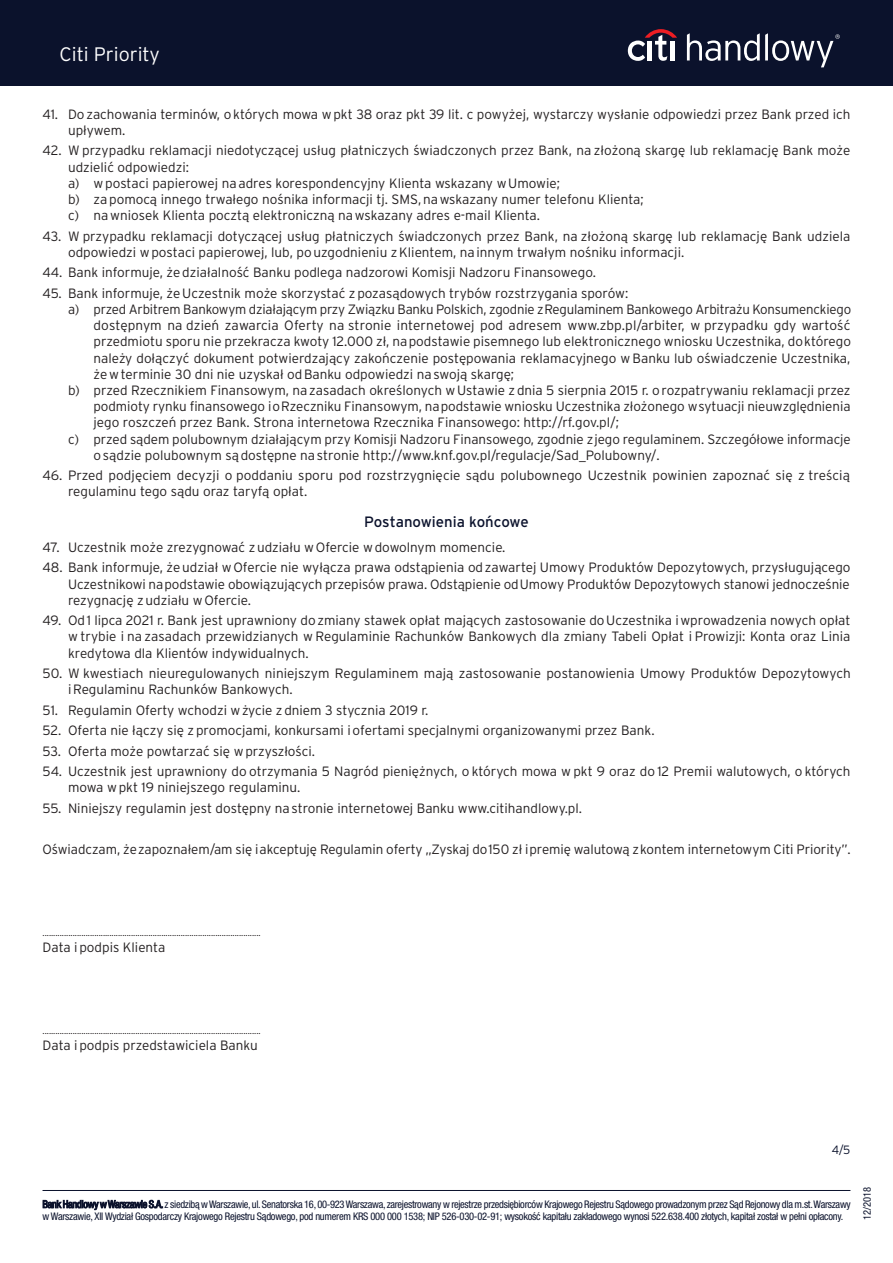
<style>
.page{position:relative;width:893px;height:1263px;background:#fff}
.page>*{position:absolute;margin:0;border:0;box-sizing:border-box;transform-origin:0 0}
.t1{font:300 19.5px "Interstate Pl";color:#fff}
.t2{font:15px "Interstate Pl";color:#0b122c}
.t3{font:300 13.5px/16.2px "Interstate Pl";color:#231f20}
.t4{font:300 12px "Interstate Pl";color:#0b122c}
.t5{font:10.5px/12.6px "Helvetica Neue Pl Condensed";letter-spacing:-.025em;color:#0b122c}
.t6{font:300 9px "Interstate Pl";color:#231f20}
</style>
<div class="page">
<hr style="left:43px;top:1190px;width:807px;height:1px;background:#0b122c">
<svg style="left:43px;top:1199px;width:120px;height:11px"></svg>
<div style="left:0;top:0;width:893px;height:85px;background:#0b122c"></div>
<svg style="left:687px;top:33px;width:153px;height:34px"></svg>
<svg style="left:628px;top:29px;width:49px;height:32px"></svg>
<hr style="left:670px;top:41px;width:4px;height:19px;background:#fff">
<h1 class="t1" style="left:60px;top:43px;width:102px">Citi Priority</h1>
<p class="t3" style="left:68px;top:106px;width:784px;text-indent:-26px">41. Do zachowania terminów, o których mowa w pkt 38 oraz pkt 39 lit. c powyżej, wystarczy wysłanie odpowiedzi przez Bank przed ich upływem.</p>
<p class="t3" style="left:68px;top:142px;width:784px;text-indent:-26px">42. W przypadku reklamacji niedotyczącej usług płatniczych świadczonych przez Bank, na złożoną skargę lub reklamację Bank może udzielić odpowiedzi:<br>a) w postaci papierowej na adres korespondencyjny Klienta wskazany w Umowie;<br>b) za pomocą innego trwałego nośnika informacji tj. SMS, na wskazany numer telefonu Klienta;<br>c) na wniosek Klienta pocztą elektroniczną na wskazany adres e-mail Klienta.</p>
<p class="t3" style="left:68px;top:228px;width:784px;text-indent:-26px">43. W przypadku reklamacji dotyczącej usług płatniczych świadczonych przez Bank, na złożoną skargę lub reklamację Bank udziela odpowiedzi w postaci papierowej, lub, po uzgodnieniu z Klientem, na innym trwałym nośniku informacji.</p>
<p class="t3" style="left:43px;top:264px;width:555px">44. Bank informuje, że działalność Banku podlega nadzorowi Komisji Nadzoru Finansowego.</p>
<p class="t3" style="left:43px;top:285px;width:587px">45. Bank informuje, że Uczestnik może skorzystać z pozasądowych trybów rozstrzygania sporów:</p>
<p class="t3" style="left:68px;top:301px;width:785px">a) przed Arbitrem Bankowym działającym przy Związku Banku Polskich, zgodnie z Regulaminem Bankowego Arbitrażu Konsumenckiego</p>
<p class="t3" style="left:94px;top:317px;width:758px">dostępnym na dzień zawarcia Oferty na stronie internetowej pod adresem www.zbp.pl/arbiter, w przypadku gdy wartość</p>
<p class="t3" style="left:94px;top:333px;width:759px">przedmiotu sporu nie przekracza kwoty 12.000 zł, na podstawie pisemnego lub elektronicznego wniosku Uczestnika, do którego</p>
<p class="t3" style="left:94px;top:350px;width:758px">należy dołączyć dokument potwierdzający zakończenie postępowania reklamacyjnego w Banku lub oświadczenie Uczestnika,</p>
<p class="t3" style="left:94px;top:366px;width:422px">że w terminie 30 dni nie uzyskał od Banku odpowiedzi na swoją skargę;</p>
<p class="t3" style="left:68px;top:382px;width:784px">b) przed Rzecznikiem Finansowym, na zasadach określonych w Ustawie z dnia 5 sierpnia 2015 r. o rozpatrywaniu reklamacji przez</p>
<p class="t3" style="left:94px;top:398px;width:758px">podmioty rynku finansowego i o Rzeczniku Finansowym, na podstawie wniosku Uczestnika złożonego w sytuacji nieuwzględnienia</p>
<p class="t3" style="left:94px;top:414px;width:527px">jego roszczeń przez Bank. Strona internetowa Rzecznika Finansowego: http://rf.gov.pl/;</p>
<p class="t3" style="left:68px;top:431px;width:784px">c) przed sądem polubownym działającym przy Komisji Nadzoru Finansowego, zgodnie z jego regulaminem. Szczegółowe informacje</p>
<p class="t3" style="left:94px;top:447px;width:568px">o sądzie polubownym są dostępne na stronie http://www.knf.gov.pl/regulacje/Sad_Polubowny/.</p>
<p class="t3" style="left:68px;top:467px;width:783px;text-indent:-26px">46. Przed podjęciem decyzji o poddaniu sporu pod rozstrzygnięcie sądu polubownego Uczestnik powinien zapoznać się z treścią regulaminu tego sądu oraz taryfą opłat.</p>
<p class="t2" style="left:364px;top:513px;width:166px">Postanowienia końcowe</p>
<p class="t3" style="left:43px;top:539px;width:464px">47. Uczestnik może zrezygnować z udziału w Ofercie w dowolnym momencie.</p>
<p class="t3" style="left:68px;top:559px;width:784px;text-align:justify;text-indent:-26px">48. Bank informuje, że udział w Ofercie nie wyłącza prawa odstąpienia od zawartej Umowy Produktów Depozytowych, przysługującego Uczestnikowi na podstawie obowiązujących przepisów prawa. Odstąpienie od Umowy Produktów Depozytowych stanowi jednocześnie rezygnację z udziału w Ofercie.</p>
<p class="t3" style="left:68px;top:612px;width:784px;text-align:justify;text-indent:-26px">49. Od 1 lipca 2021 r. Bank jest uprawniony do zmiany stawek opłat mających zastosowanie do Uczestnika i wprowadzenia nowych opłat w trybie i na zasadach przewidzianych w Regulaminie Rachunków Bankowych dla zmiany Tabeli Opłat i Prowizji: Konta oraz Linia kredytowa dla Klientów indywidualnych.</p>
<p class="t3" style="left:68px;top:665px;width:784px;text-indent:-26px">50. W kwestiach nieuregulowanych niniejszym Regulaminem mają zastosowanie postanowienia Umowy Produktów Depozytowych i Regulaminu Rachunków Bankowych.</p>
<p class="t3" style="left:43px;top:702px;width:387px">51. Regulamin Oferty wchodzi w życie z dniem 3 stycznia 2019 r.</p>
<p class="t3" style="left:43px;top:722px;width:613px">52. Oferta nie łączy się z promocjami, konkursami i ofertami specjalnymi organizowanymi przez Bank.</p>
<p class="t3" style="left:43px;top:743px;width:274px">53. Oferta może powtarzać się w przyszłości.</p>
<p class="t3" style="left:68px;top:763px;width:784px;text-indent:-26px">54. Uczestnik jest uprawniony do otrzymania 5 Nagród pieniężnych, o których mowa w pkt 9 oraz do 12 Premii walutowych, o których mowa w pkt 19 niniejszego regulaminu.</p>
<p class="t3" style="left:43px;top:800px;width:541px">55. Niniejszy regulamin jest dostępny na stronie internetowej Banku www.citihandlowy.pl.</p>
<p class="t3" style="left:43px;top:841px;width:810px">Oświadczam, że zapoznałem/am się i akceptuję Regulamin oferty „Zyskaj do 150 zł i premię walutową z kontem internetowym Citi Priority”.</p>
<p class="t6" style="left:43px;top:927px;width:220px">.....................................................................................................</p>
<p class="t3" style="left:43px;top:939px;width:124px">Data i podpis Klienta</p>
<p class="t6" style="left:43px;top:1025px;width:220px">.....................................................................................................</p>
<p class="t3" style="left:43px;top:1037px;width:217px">Data i podpis przedstawiciela Banku</p>
<p class="t4" style="left:832px;top:1143px;width:20px">4/5</p>
<p class="t5" style="left:43px;top:1198px;width:810px">Bank Handlowy w Warszawie S.A. z siedzibą w Warszawie, ul. Senatorska 16, 00-923 Warszawa, zarejestrowany w rejestrze przedsiębiorców Krajowego Rejestru Sądowego prowadzonym przez Sąd Rejonowy dla m.st. Warszawy w Warszawie, XII Wydział Gospodarczy Krajowego Rejestru Sądowego, pod numerem KRS 000 000 1538; NIP 526-030-02-91; wysokość kapitału zakładowego wynosi 522.638.400 złotych, kapitał został w pełni opłacony.</p>
<p class="t5" style="left:861px;top:1220px;width:35px;rotate:-90deg">12/2018</p>
</div>
